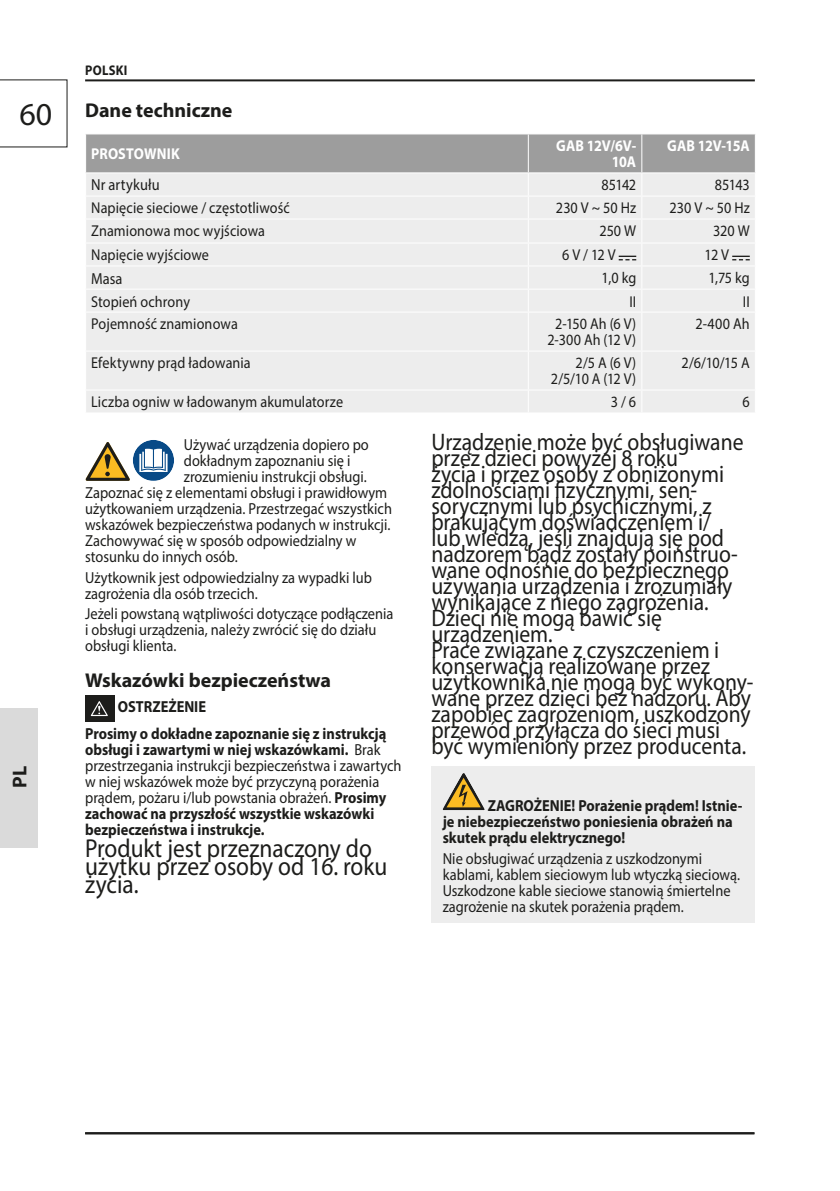
<style>
.page{position:relative;width:840px;height:1191px;background:#fff}
.page>*{position:absolute;margin:0;border:0;box-sizing:border-box;transform-origin:0 0}
.t1{font:32px "Myriad Pro";color:#1d1d1b}
.t2{font:26px "Myriad Pro";color:#1d1d1b;scale:.9 1}
.t3{font:24px "Myriad Pro";color:#1d1d1b;scale:.9 1}
.t4{font:700 20px "Myriad Pro";color:#1d1d1b}
.t5{font:16px/16px "Myriad Pro";color:#1d1d1b;scale:.9 1}
.t6{font:700 16px/16px "Myriad Pro";color:#1d1d1b;scale:.9 1}
.t7{font:15.8px/16px "Myriad Pro";letter-spacing:.005em;color:#1d1d1b;text-align:center;scale:.9 1}
.t8{font:700 15.8px/16px "Myriad Pro";color:#fff;text-align:right;scale:.9 1}
.t9{font:700 14px "Myriad Pro";letter-spacing:.02em;color:#1d1d1b;scale:.9 1}
.s1{font-weight:700}
</style>
<div class="page">
<hr style="left:85px;top:1132px;width:669px;height:2px;background:#1d1d1b">
<hr style="left:85px;top:79px;width:669px;height:2px;background:#1d1d1b">
<svg style="left:0;top:79px;width:68px;height:69px"></svg>
<div style="left:0;top:708px;width:38px;height:138px;background:#dadada"></div>
<div style="left:86px;top:313px;width:668px;height:99px;background:#ededed"></div>
<hr style="left:527px;top:312px;width:1px;height:38px;background:#fff">
<hr style="left:641px;top:312px;width:1px;height:38px;background:#fff">
<hr style="left:85px;top:350px;width:443px;height:1px;background:#fff">
<hr style="left:528px;top:350px;width:113px;height:1px;background:#fff">
<hr style="left:527px;top:351px;width:1px;height:38px;background:#fff">
<hr style="left:641px;top:350px;width:114px;height:1px;background:#fff">
<hr style="left:641px;top:351px;width:1px;height:38px;background:#fff">
<hr style="left:85px;top:389px;width:443px;height:1px;background:#fff">
<hr style="left:528px;top:389px;width:113px;height:1px;background:#fff">
<svg style="left:527px;top:390px;width:1px;height:22px"></svg>
<hr style="left:641px;top:389px;width:114px;height:1px;background:#fff">
<svg style="left:641px;top:390px;width:1px;height:22px"></svg>
<svg style="left:754px;top:391px;width:1px;height:21px"></svg>
<svg style="left:85px;top:134px;width:670px;height:177px;background:#dcdcdc"></svg>
<svg style="left:86px;top:440px;width:88px;height:41px"></svg>
<div style="left:85px;top:695px;width:30px;height:26px;background:#1d1d1b"></div>
<svg style="left:91px;top:701px;width:17px;height:15px"></svg>
<div style="left:431px;top:766px;width:323px;height:157px;background:#ededed"></div>
<svg style="left:442px;top:773px;width:42px;height:37px"></svg>
<h1 class="t1" style="left:19px;top:95px;width:34px">60</h1>
<p class="t4" style="left:7px;top:788px;width:24px;rotate:-90deg">PL</p>
<p class="t9" style="left:85px;top:61px;width:48px">POLSKI</p>
<p class="t4" style="left:85px;top:97px;width:149px">Dane techniczne</p>
<p class="t8" style="left:91px;top:145px;width:100px">PROSTOWNIK</p>
<p class="t8" style="left:556px;top:137px;width:90px">GAB 12V/6V-<br>10A</p>
<p class="t8" style="left:666px;top:137px;width:93px">GAB 12V-15A</p>
<p class="t5" style="left:91px;top:177px;width:78px">Nr artykułu</p>
<p class="t7" style="left:601px;top:177px;width:40px">85142</p>
<p class="t7" style="left:714px;top:177px;width:40px">85143</p>
<p class="t7" style="left:91px;top:200px;width:222px">Napięcie sieciowe / częstotliwość</p>
<p class="t7" style="left:555px;top:200px;width:91px">230 V ~ 50 Hz</p>
<p class="t7" style="left:669px;top:200px;width:91px">230 V ~ 50 Hz</p>
<p class="t7" style="left:91px;top:223px;width:195px">Znamionowa moc wyjściowa</p>
<p class="t7" style="left:599px;top:223px;width:42px">250 W</p>
<p class="t7" style="left:712px;top:223px;width:42px">320 W</p>
<p class="t7" style="left:91px;top:247px;width:132px">Napięcie wyjściowe</p>
<p class="t7" style="left:561px;top:247px;width:61px">6 V / 12 V</p>
<p class="t7" style="left:704px;top:247px;width:29px">12 V</p>
<p class="t5" style="left:91px;top:270px;width:36px">Masa</p>
<p class="t7" style="left:601px;top:270px;width:40px">1,0 kg</p>
<p class="t7" style="left:708px;top:270px;width:47px">1,75 kg</p>
<p class="t7" style="left:91px;top:293px;width:111px">Stopień ochrony</p>
<p class="t7" style="left:629px;top:293px;width:9px">II</p>
<p class="t7" style="left:742px;top:293px;width:9px">II</p>
<p class="t7" style="left:91px;top:316px;width:164px">Pojemność znamionowa</p>
<p class="t7" style="left:547px;top:316px;width:100px">2-150 Ah (6 V)<br>2-300 Ah (12 V)</p>
<p class="t7" style="left:695px;top:316px;width:62px">2-400 Ah</p>
<p class="t7" style="left:91px;top:355px;width:179px">Efektywny prąd ładowania</p>
<p class="t7" style="left:550px;top:355px;width:96px;text-align:right">2/5 A (6 V)<br>2/5/10 A (12 V)</p>
<p class="t7" style="left:681px;top:355px;width:77px">2/6/10/15 A</p>
<p class="t7" style="left:91px;top:394px;width:281px">Liczba ogniw w ładowanym akumulatorze</p>
<p class="t7" style="left:610px;top:394px;width:30px">3 / 6</p>
<p class="t7" style="left:742px;top:394px;width:10px">6</p>
<p class="t5" style="left:184px;top:436px;width:207px">Używać urządzenia dopiero po</p>
<p class="t5" style="left:184px;top:452px;width:186px">dokładnym zapoznaniu się i</p>
<p class="t5" style="left:184px;top:468px;width:205px">zrozumieniu instrukcji obsługi.</p>
<p class="t5" style="left:85px;top:484px;width:337px">Zapoznać się z elementami obsługi i prawidłowym</p>
<p class="t5" style="left:85px;top:500px;width:342px">użytkowaniem urządzenia. Przestrzegać wszystkich</p>
<p class="t5" style="left:85px;top:516px;width:340px">wskazówek bezpieczeństwa podanych w instrukcji.</p>
<p class="t5" style="left:85px;top:532px;width:303px">Zachowywać się w sposób odpowiedzialny w</p>
<p class="t5" style="left:85px;top:548px;width:171px">stosunku do innych osób.</p>
<p class="t5" style="left:85px;top:569px;width:320px">Użytkownik jest odpowiedzialny za wypadki lub zagrożenia dla osób trzecich.</p>
<p class="t5" style="left:85px;top:605px;width:344px">Jeżeli powstaną wątpliwości dotyczące podłączenia i obsługi urządzenia, należy zwrócić się do działu obsługi klienta.</p>
<p class="t4" style="left:85px;top:667px;width:247px">Wskazówki bezpieczeństwa</p>
<p class="t6" style="left:85px;top:692px;width:336px;line-height:27.4px;text-indent:33px">OSTRZEŻENIE<br>Prosimy o dokładne zapoznanie się z instrukcją</p>
<p class="t5" style="left:85px;top:741px;width:353px"><span class="s1">obsługi i zawartymi w niej wskazówkami.</span> Brak przestrzegania instrukcji bezpieczeństwa i zawartych w niej wskazówek może być przyczyną porażenia prądem, pożaru i/lub powstania obrażeń. <span class="s1">Prosimy zachować na przyszłość wszystkie wskazówki bezpieczeństwa i instrukcje.</span></p>
<h2 class="t2" style="left:85px;top:832px;width:320px">Produkt jest przeznaczony do</h2>
<h3 class="t3" style="left:431px;top:427px;width:348px">Urządzenie może być obsługiwane</h3>
<h3 class="t3" style="left:431px;top:443px;width:275px">przez dzieci powyżej 8 roku</h3>
<h3 class="t3" style="left:431px;top:459px;width:326px">życia i przez osoby z obniżonymi</h3>
<h3 class="t3" style="left:431px;top:475px;width:296px">zdolnościami fizycznymi, sen-</h3>
<h3 class="t3" style="left:431px;top:491px;width:313px">sorycznymi lub psychicznymi, z</h3>
<h3 class="t3" style="left:431px;top:507px;width:311px">brakującym doświadczeniem i/</h3>
<h3 class="t3" style="left:431px;top:523px;width:326px">lub wiedzą, jeśli znajdują się pod</h3>
<h3 class="t3" style="left:431px;top:539px;width:342px">nadzorem bądź zostały poinstruo-</h3>
<h3 class="t3" style="left:431px;top:555px;width:332px">wane odnośnie do bezpiecznego</h3>
<h3 class="t3" style="left:431px;top:571px;width:336px">używania urządzenia i zrozumiały</h3>
<h3 class="t3" style="left:431px;top:587px;width:309px">wynikające z niego zagrożenia.</h3>
<h3 class="t3" style="left:431px;top:603px;width:257px">Dzieci nie mogą bawić się</h3>
<h3 class="t3" style="left:431px;top:619px;width:136px">urządzeniem.</h3>
<h3 class="t3" style="left:431px;top:635px;width:321px">Prace związane z czyszczeniem i</h3>
<h3 class="t3" style="left:431px;top:651px;width:311px">konserwacją realizowane przez</h3>
<h3 class="t3" style="left:431px;top:667px;width:359px">użytkownika nie mogą być wykony-</h3>
<h3 class="t3" style="left:431px;top:683px;width:356px">wane przez dzieci bez nadzoru. Aby</h3>
<h3 class="t3" style="left:431px;top:699px;width:356px">zapobiec zagrożeniom, uszkodzony</h3>
<h3 class="t3" style="left:431px;top:715px;width:322px">przewód przyłącza do sieci musi</h3>
<h3 class="t3" style="left:431px;top:731px;width:351px">być wymieniony przez producenta.</h3>
<p class="t6" style="left:442px;top:797px;width:334px;text-indent:45px">ZAGROŻENIE! Porażenie prądem! Istnie&shy;je niebezpieczeństwo poniesienia obrażeń na skutek prądu elektrycznego!</p>
<p class="t5" style="left:442px;top:850px;width:331px">Nie obsługiwać urządzenia z uszkodzonymi kablami, kablem sieciowym lub wtyczką sieciową.<br>Uszkodzone kable sieciowe stanowią śmiertelne zagrożenie na skutek porażenia prądem.</p>
<h2 class="t2" style="left:85px;top:850px;width:337px">użytku przez osoby od 16. roku</h2>
<h2 class="t2" style="left:85px;top:868px;width:61px">życia.</h2>
</div>
